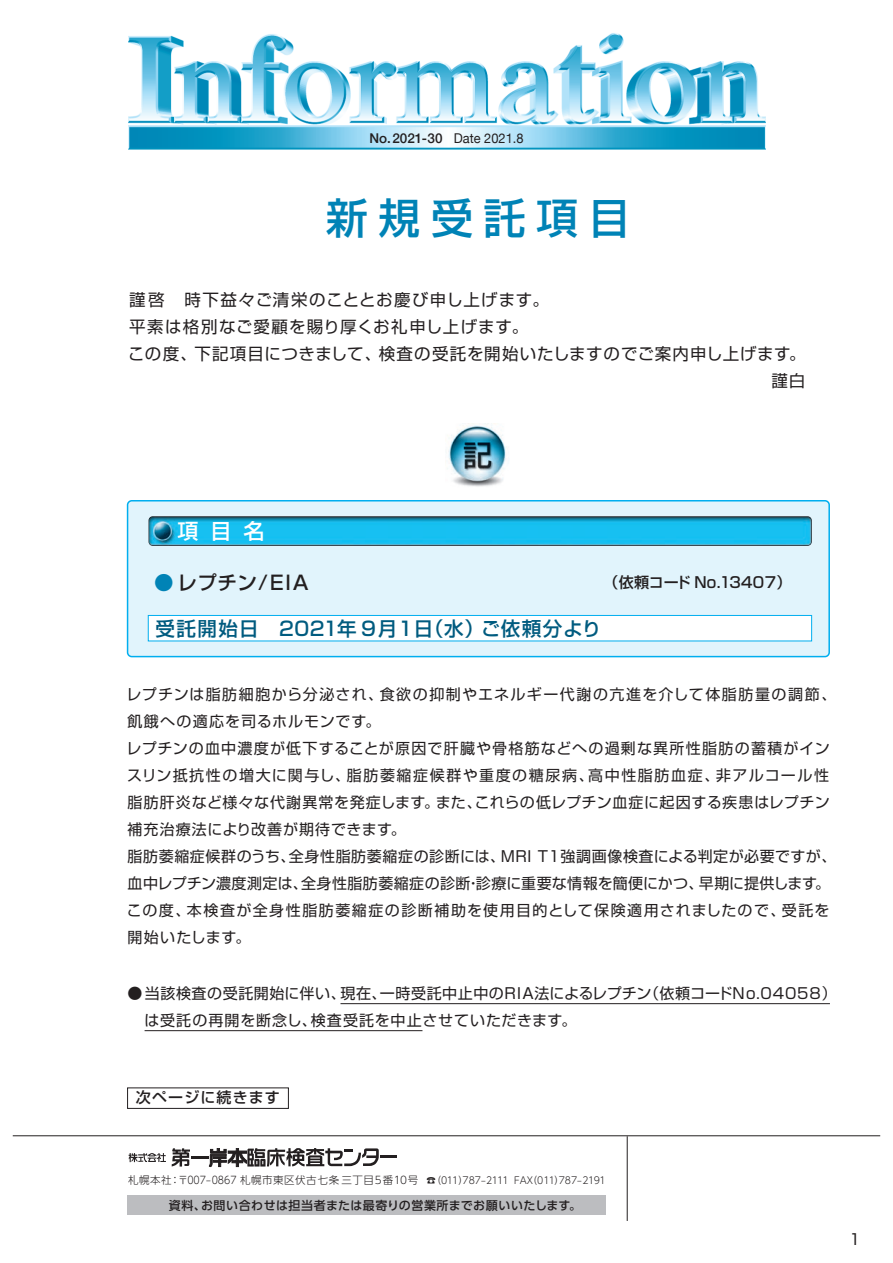
<style>
.page{position:relative;width:893px;height:1263px;background:#fff}
.page>*{position:absolute;margin:0;border:0;box-sizing:border-box;transform-origin:0 0}
.t1{font:500 42px "Shin Go Pro";letter-spacing:.25em;color:#0083b6}
.t2{font:500 21px "Shin Go Pro";color:#fff}
.t3{font:500 19.5px "Shin Go Pro";letter-spacing:.045em;color:#005b7f}
.t4{font:500 19.5px "Shin Go Pro";letter-spacing:.035em;color:#231f20}
.t5{font:16.5px "Shin Go Pro";letter-spacing:.055em;color:#231f20}
.t6{font:15px/27px "Shin Go Pro";letter-spacing:.055em;color:#231f20}
.t7{font:500 15px "Shin Go Pro";letter-spacing:.02em;color:#231f20}
.t8{font:500 15px "Shin Go Pro";letter-spacing:.075em;color:#231f20}
.t9{font:500 13.5px "Helvetica Neue";color:#231f20}
.t10{font:12px "UD Shin Go Pro Medium 90 pv RKSJ H";letter-spacing:.04em;color:#231f20}
.t11{font:10.5px "UD Shin Go Pro Light 90 pv RKSJ H";letter-spacing:.05em;color:#231f20}
.s1{font-weight:400}
.s2{color:#0083b6}
.s3{font-size:9.75px}
</style>
<div class="page">
<img style="left:128px;top:33px;width:638px;height:117px">
<div style="left:128px;top:501px;width:701px;height:156px;background:#e1f4fc;border-radius:4px"></div>
<div style="left:127px;top:500px;width:703px;height:157px;border:2px solid #00aeef;border-radius:4px"></div>
<div style="left:148px;top:615px;width:664px;height:26px;background:#fff"></div>
<div style="left:148px;top:615px;width:664px;height:26px;border:1px solid #00aeef"></div>
<hr style="left:340px;top:1003px;width:490px;height:1px;background:#231f20">
<hr style="left:145px;top:1030px;width:277px;height:1px;background:#231f20">
<img style="left:447px;top:423px;width:62px;height:64px">
<img style="left:148px;top:516px;width:664px;height:30px">
<div style="left:127px;top:1087px;width:162px;height:22px;border:1px solid #231f20"></div>
<hr style="left:13px;top:1135px;width:867px;height:1px;background:#231f20">
<hr style="left:627px;top:1136px;width:1px;height:85px;background:#231f20">
<div style="left:128px;top:1196px;width:478px;height:19px;background:#bcbdc0"></div>
<hr style="left:380px;top:1155px;width:16px;height:3px;background:#231f20">
<svg style="left:129px;top:1153px;width:37px;height:9px"></svg>
<svg style="left:172px;top:1148px;width:207px;height:19px"></svg>
<p class="t9" style="left:369px;top:127px;width:156px">No.2021-30 <span class="s1">Date 2021.8</span></p>
<h1 class="t1" style="left:326px;top:183px;width:306px">新規受託項目</h1>
<p class="t5" style="left:129px;top:286px;width:421px">謹啓　時下益々ご清栄のこととお慶び申し上げます。</p>
<p class="t5" style="left:129px;top:313px;width:401px">平素は格別なご愛顧を賜り厚くお礼申し上げます。</p>
<p class="t5" style="left:128px;top:340px;width:679px">この度、下記項目につきまして、検査の受託を開始いたしますのでご案内申し上げます。</p>
<p class="t5" style="left:771px;top:367px;width:35px">謹白</p>
<h2 class="t2" style="left:177px;top:514px;width:89px">項目名</h2>
<h3 class="t4" style="left:154px;top:566px;width:156px"><span class="s2">●</span> レプチン/EIA</h3>
<p class="t7" style="left:604px;top:570px;width:189px">（依頼コード No.13407）</p>
<h3 class="t3" style="left:156px;top:612px;width:447px">受託開始日　2021年 9月1日（水）ご依頼分より</h3>
<p class="t6" style="left:126px;top:679px;width:711px">レプチンは脂肪細胞から分泌され、食欲の抑制やエネルギー代謝の亢進を介して体脂肪量の調節、飢餓への適応を司るホルモンです。<br>レプチンの血中濃度が低下することが原因で肝臓や骨格筋などへの過剰な異所性脂肪の蓄積がインスリン抵抗性の増大に関与し、脂肪萎縮症候群や重度の糖尿病、高中性脂肪血症、非アルコール性脂肪肝炎など様々な代謝異常を発症します。また、これらの低レプチン血症に起因する疾患はレプチン補充治療法により改善が期待できます。<br>脂肪萎縮症候群のうち、全身性脂肪萎縮症の診断には、MRI T1強調画像検査による判定が必要ですが、血中レプチン濃度測定は、全身性脂肪萎縮症の診断・診療に重要な情報を簡便にかつ、早期に提供します。この度、本検査が全身性脂肪萎縮症の診断補助を使用目的として保険適用されましたので、受託を開始いたします。</p>
<p class="t6" style="left:144px;top:978px;width:694px;text-indent:-17px">●当該検査の受託開始に伴い、現在、一時受託中止中のRIA法によるレプチン（依頼コードNo.04058）は受託の再開を断念し、検査受託を中止させていただきます。</p>
<p class="t8" style="left:136px;top:1085px;width:145px">次ページに続きます</p>
<p class="t11" style="left:128px;top:1171px;width:479px">札幌本社：〒007‒0867 札幌市東区伏古七条三丁目5番10号 <span class="s3">☎（011）787‒2111 FAX（011）787‒2191</span></p>
<p class="t10" style="left:169px;top:1195px;width:414px">資料、お問い合わせは担当者または最寄りの営業所までお願いいたします。</p>
<p class="t6" style="left:849px;top:1223px;width:13px">1</p>
</div>
